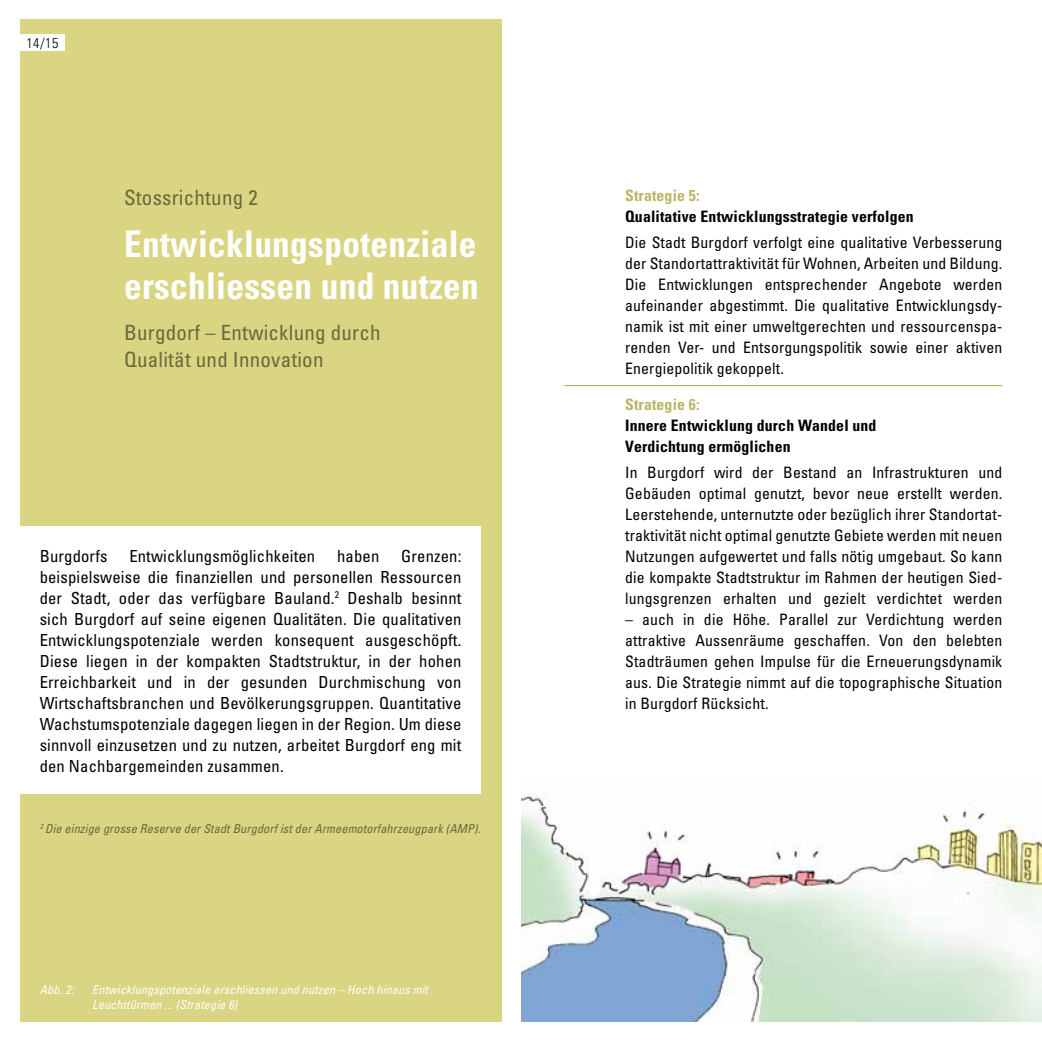
<style>
.page{position:relative;width:1042px;height:1042px;background:#fff}
.page>*{position:absolute;margin:0;border:0;box-sizing:border-box;transform-origin:0 0}
.t1{font:700 condensed 36.75px/42px "Univers";letter-spacing:.01em;color:#fff;scale:.96 1}
.t2{font:condensed 21px/26.2px "Univers";letter-spacing:.01em;color:#69693c}
.t3{font:condensed 16.62px/21px "Univers";letter-spacing:.01em;color:#000;text-align:justify}
.t4{font:condensed 15.75px/21px "Univers";letter-spacing:.01em;color:#000;text-align:justify}
.t5{font:700 condensed 15.75px/21px "Univers";letter-spacing:.01em;color:#000}
.t6{font:700 condensed 15.75px "Univers";letter-spacing:.01em;color:#b9b667}
.t7{font:300 condensed 14px "Univers";color:#000}
.t8{font:condensed 14px "Univers";color:#000}
.t9{font:italic condensed 12.25px/14.7px "Univers";letter-spacing:.01em;color:#fff}
.t10{font:italic condensed 12.25px "Univers";letter-spacing:.01em;color:#69693c}
</style>
<div class="page">
<div style="left:20px;top:20px;width:481px;height:1002px;background:#d9d583"></div>
<div style="left:0;top:526px;width:480px;height:268px;background:#fff"></div>
<div style="left:0;top:35px;width:64px;height:16px;background:#fff"></div>
<hr style="left:564px;top:385px;width:438px;height:1px;background:#b9b667">
<img style="left:521px;top:793px;width:521px;height:229px">
<p class="t7" style="left:27px;top:35px;width:33px">14/15</p>
<p class="t8" style="left:30px;top:35px;width:30px">02/03</p>
<h2 class="t2" style="left:124px;top:184px;width:135px">Stossrichtung 2</h2>
<h1 class="t1" style="left:124px;top:223px;width:371px">Entwicklungspotenziale erschliessen und nutzen</h1>
<h2 class="t2" style="left:124px;top:319px;width:258px">Burgdorf – Entwicklung durch<br>Qualität und Innovation</h2>
<p class="t3" style="left:40px;top:545px;width:423px;text-indent:361px">Grenzen: beispielsweise die finanziellen und personellen Ressourcen der Stadt, oder das verfügbare Bauland.<sup>2</sup> Deshalb besinnt sich Burgdorf auf seine eigenen Qualitäten. Die qualitativen Entwicklungspotenziale werden konsequent ausgeschöpft.<br>Diese liegen in der kompakten Stadtstruktur, in der hohen Erreichbarkeit und in der gesunden Durchmischung von Wirtschaftsbranchen und Bevölkerungsgruppen. Quantitative Wachstumspotenziale dagegen liegen in der Region. Um diese sinnvoll einzusetzen und zu nutzen, arbeitet Burgdorf eng mit den Nachbargemeinden zusammen.</p>
<p class="t3" style="left:40px;top:545px;width:69px">Burgdorfs</p>
<p class="t3" style="left:129px;top:545px;width:187px">Entwicklungsmöglichkeiten</p>
<p class="t3" style="left:337px;top:545px;width:44px">haben</p>
<p class="t10" style="left:40px;top:821px;width:442px"><sup>2</sup> Die einzige grosse Reserve der Stadt Burgdorf ist der Armeemotorfahrzeugpark (AMP).</p>
<p class="t9" style="left:40px;top:982px;width:36px">Abb. 2:</p>
<p class="t9" style="left:92px;top:982px;width:337px">Entwicklungspotenziale erschliessen und nutzen – Hoch hinaus mit<br>Leuchttürmen ... (Strategie 6)</p>
<p class="t6" style="left:625px;top:186px;width:76px">Strategie 5:</p>
<p class="t5" style="left:625px;top:206px;width:290px">Qualitative Entwicklungsstrategie verfolgen</p>
<p class="t4" style="left:625px;top:232px;width:379px">Die Stadt Burgdorf verfolgt eine qualitative Verbesserung der Standortattraktivität für Wohnen, Arbeiten und Bildung.<br>Die Entwicklungen entsprechender Angebote werden aufeinander abgestimmt. Die qualitative Entwicklungsdy&shy;namik ist mit einer umweltgerechten und ressourcenspa&shy;renden Ver- und Entsorgungspolitik sowie einer aktiven Energiepolitik gekoppelt.</p>
<p class="t6" style="left:625px;top:395px;width:76px">Strategie 6:</p>
<p class="t5" style="left:625px;top:415px;width:253px">Innere Entwicklung durch Wandel und<br>Verdichtung ermöglichen</p>
<p class="t4" style="left:625px;top:461px;width:379px">In Burgdorf wird der Bestand an Infrastrukturen und Gebäuden optimal genutzt, bevor neue erstellt werden.<br>Leerstehende, unternutzte oder bezüglich ihrer Standortat&shy;traktivität nicht optimal genutzte Gebiete werden mit neuen Nutzungen aufgewertet und falls nötig umgebaut. So kann die kompakte Stadtstruktur im Rahmen der heutigen Sied&shy;lungsgrenzen erhalten und gezielt verdichtet werden</p>
<p class="t4" style="left:625px;top:608px;width:379px">– auch in die Höhe. Parallel zur Verdichtung werden attraktive Aussenräume geschaffen. Von den belebten Stadträumen gehen Impulse für die Erneuerungsdynamik aus. Die Strategie nimmt auf die topographische Situation in Burgdorf Rücksicht.</p>
</div>
